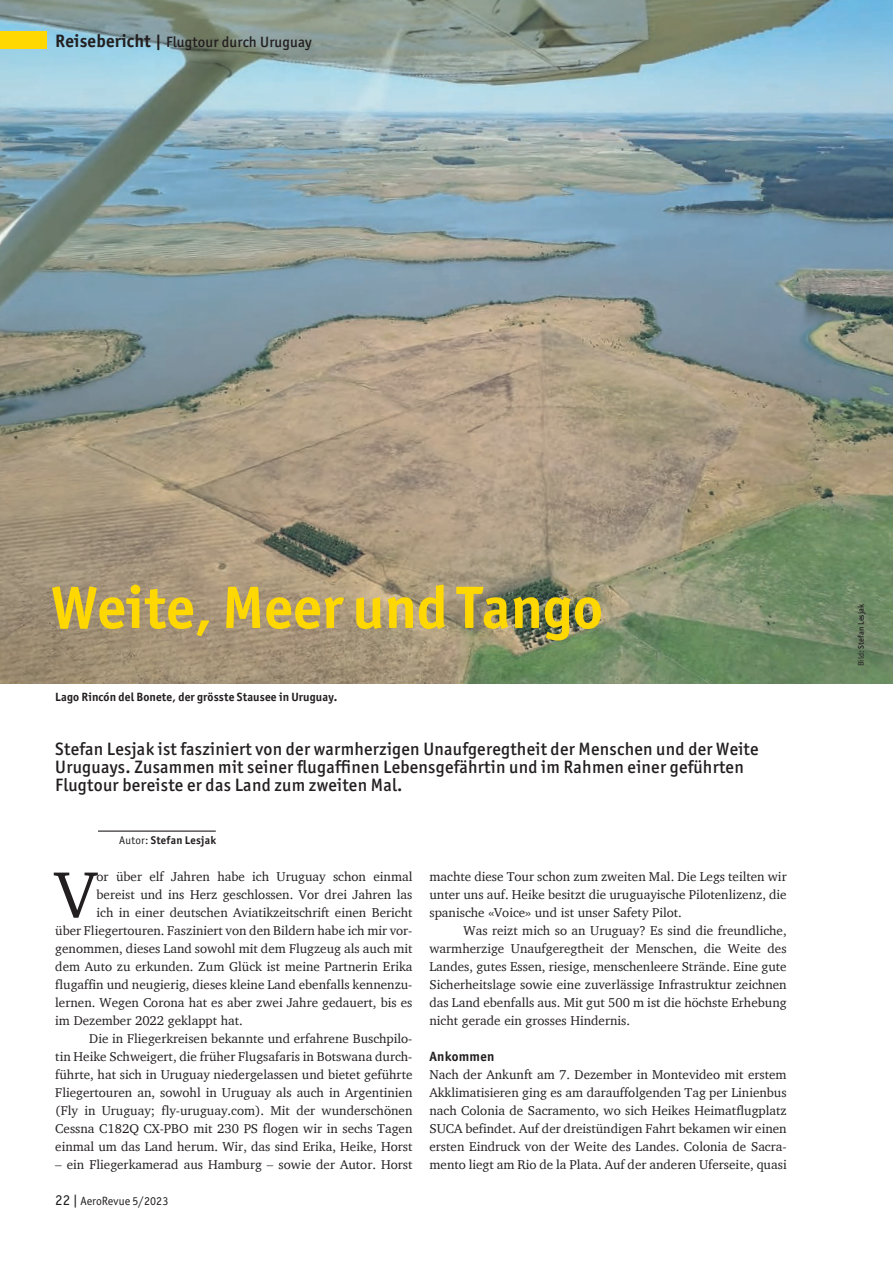
<style>
.page{position:relative;width:893px;height:1263px;background:#fff}
.page>*{position:absolute;margin:0;border:0;box-sizing:border-box;transform-origin:0 0}
.Body_oE{font:66.75px "Charter";color:#231f20}
.Titel_Story_40_40_bold{font:700 60px "Officina Sans ITC Pro";color:#ffd801}
.Lead_Story_12_12_medium{font:500 18px/18px "Officina Sans ITC Pro";letter-spacing:.015em;color:#231f20}
.t1{font:500 15px "Officina Sans ITC Pro";letter-spacing:.01em;color:#231f20}
.Zwischentitel_9_12_bold{font:700 13.5px "Officina Sans ITC Pro";letter-spacing:.02em;color:#231f20}
.Body_mE{font:13.2px/18px "Charter";color:#231f20;text-align:justify}
.Body_oE-2{font:13.2px/18px "Charter";color:#231f20;text-align:justify}
.Bildlegende_8_9_bold{font:700 12px "Officina Sans ITC Pro";letter-spacing:.01em;color:#231f20}
.t2{font:12px "Officina Sans ITC Pro";letter-spacing:.01em;color:#231f20}
.Autorenname_mL{font:700 11.25px "Officina Sans ITC Pro";letter-spacing:.02em;color:#231f20}
.Bildnachweis{font:500 8.25px "Officina Sans ITC Pro";letter-spacing:.01em;color:#231f20}
.s1{font-weight:700;font-size:18px}
.s2{font-weight:400}
.s3{font-size:15px}
</style>
<div class="page">
<img style="left:0;top:0;width:893px;height:683px">
<div style="left:0;top:32px;width:47px;height:17px;background:#ffd801"></div>
<hr style="left:98px;top:830px;width:118px;height:2px;background:#231f20">
<p class="t1" style="left:55px;top:33px;width:258px"><span class="s1">Reisebericht |</span> Flugtour durch Uruguay</p>
<p class="Titel_Story_40_40_bold" style="left:51px;top:570px;width:554px">Weite, Meer und Tango</p>
<p class="Bildlegende_8_9_bold" style="left:55px;top:690px;width:284px">Lago Rincón del Bonete, der grösste Stausee in Uruguay.</p>
<p class="Lead_Story_12_12_medium" style="left:55px;top:740px;width:705px">Stefan Lesjak ist fasziniert von der warmherzigen Unaufgeregtheit der Menschen und der Weite<br>Uruguays. Zusammen mit seiner flugaffinen Lebensgefährtin und im Rahmen einer geführten<br>Flugtour bereiste er das Land zum zweiten Mal.</p>
<p class="Autorenname_mL" style="left:119px;top:834px;width:98px"><span class="s2">Autor:</span> Stefan Lesjak</p>
<p class="Body_oE" style="left:55px;top:837px;width:43px">V</p>
<p class="Body_oE-2" style="left:97px;top:868px;width:317px">or über elf Jahren habe ich Uruguay schon einmal</p>
<p class="Body_oE-2" style="left:97px;top:886px;width:317px">bereist und ins Herz geschlossen. Vor drei Jahren las</p>
<p class="Body_oE-2" style="left:97px;top:904px;width:317px">ich in einer deutschen Aviatikzeitschrift einen Bericht</p>
<p class="Body_oE-2" style="left:55px;top:922px;width:359px">über Fliegertouren. Fasziniert von den Bildern habe ich mir vor-</p>
<p class="Body_oE-2" style="left:55px;top:940px;width:359px">genommen, dieses Land sowohl mit dem Flugzeug als auch mit</p>
<p class="Body_oE-2" style="left:55px;top:958px;width:359px">dem Auto zu erkunden. Zum Glück ist meine Partnerin Erika</p>
<p class="Body_oE-2" style="left:55px;top:976px;width:359px">flugaffin und neugierig, dieses kleine Land ebenfalls kennenzu-</p>
<p class="Body_oE-2" style="left:55px;top:994px;width:359px">lernen. Wegen Corona hat es aber zwei Jahre gedauert, bis es</p>
<p class="Body_oE-2" style="left:55px;top:1012px;width:189px">im Dezember 2022 geklappt hat.</p>
<p class="Body_mE" style="left:55px;top:1030px;width:359px;text-indent:34px">Die in Fliegerkreisen bekannte und erfahrene Buschpilo&shy;tin Heike Schweigert, die früher Flugsafaris in Botswana durch&shy;führte, hat sich in Uruguay niedergelassen und bietet geführte Fliegertouren an, sowohl in Uruguay als auch in Argentinien (Fly in Uruguay; fly-uruguay.com). Mit der wunderschönen Cessna C182Q CX-PBO mit 230 PS flogen wir in sechs Tagen einmal um das Land herum. Wir, das sind Erika, Heike, Horst</p>
<p class="Body_mE" style="left:55px;top:1156px;width:359px">– ein Fliegerkamerad aus Hamburg – sowie der Autor. Horst</p>
<p class="t2" style="left:55px;top:1194px;width:115px"><span class="s3">22 |</span> AeroRevue 5/2023</p>
<p class="Body_mE" style="left:429px;top:868px;width:359px">machte diese Tour schon zum zweiten Mal. Die Legs teilten wir unter uns auf. Heike besitzt die uruguayische Pilotenlizenz, die spanische «Voice» und ist unser Safety Pilot.</p>
<p class="Body_mE" style="left:429px;top:921px;width:359px;text-indent:34px">Was reizt mich so an Uruguay? Es sind die freundliche, warmherzige Unaufgeregtheit der Menschen, die Weite des Landes, gutes Essen, riesige, menschenleere Strände. Eine gute Sicherheitslage sowie eine zuverlässige Infrastruktur zeichnen das Land ebenfalls aus. Mit gut 500 m ist die höchste Erhebung nicht gerade ein grosses Hindernis.</p>
<p class="Zwischentitel_9_12_bold" style="left:429px;top:1048px;width:66px">Ankommen</p>
<p class="Body_oE-2" style="left:429px;top:1066px;width:359px">Nach der Ankunft am 7. Dezember in Montevideo mit erstem Akklimatisieren ging es am darauffolgenden Tag per Linienbus nach Colonia de Sacramento, wo sich Heikes Heimatflugplatz SUCA befindet. Auf der dreistündigen Fahrt bekamen wir einen ersten Eindruck von der Weite des Landes. Colonia de Sacra&shy;mento liegt am Rio de la Plata. Auf der anderen Uferseite, quasi</p>
<p class="Bildnachweis" style="left:856px;top:666px;width:64px;rotate:-90deg"><span class="s2">Bild:</span> Stefan Lesjak</p>
</div>
